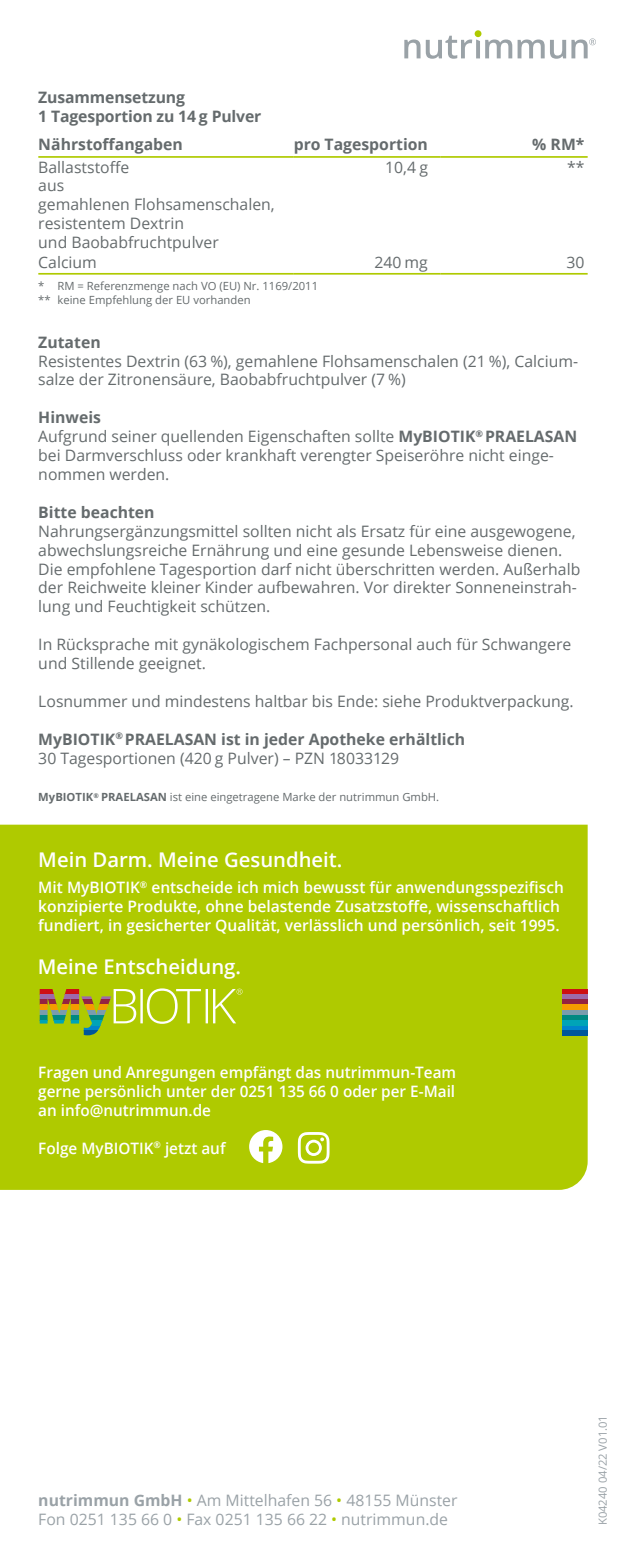
<style>
.page{position:relative;width:626px;height:1563px;background:#fff}
.page>*{position:absolute;margin:0;border:0;box-sizing:border-box;transform-origin:0 0}
.t1{font:600 20.25px "Open Sans";color:#fff}
.t2{font:15.75px/18.9px "Open Sans";color:#656b6d}
.t3{font:600 15.75px/18.9px "Open Sans";color:#fff;text-align:justify}
.t4{font:700 15.75px/18.9px "Open Sans";color:#656b6d}
.t5{font:15.75px/18.9px "Open Sans";color:#9aa2a7}
.t6{font:11.25px/13.5px "Open Sans";color:#656b6d}
.t7{font:11.25px "Open Sans";color:#9aa2a7}
.s1{font-weight:700}
.s2{font-weight:400}
.s3{color:#afca00}
</style>
<div class="page">
<svg style="left:404px;top:36px;width:191px;height:23px"></svg>
<div style="left:474px;top:30px;width:7px;height:7px;background:#afca00;border-radius:50%"></div>
<hr style="left:38px;top:156px;width:255px;height:2px;background:#afca00">
<hr style="left:293px;top:156px;width:147px;height:2px;background:#afca00">
<hr style="left:440px;top:156px;width:147px;height:2px;background:#afca00">
<hr style="left:38px;top:273px;width:255px;height:2px;background:#afca00">
<hr style="left:293px;top:273px;width:147px;height:2px;background:#afca00">
<hr style="left:440px;top:273px;width:147px;height:2px;background:#afca00">
<div style="left:0;top:824px;width:587px;height:366px;background:#afca00"></div>
<svg style="left:113px;top:988px;width:129px;height:36px;background:#c0d537"></svg>
<svg style="left:40px;top:1010px;width:70px;height:5px"></svg>
<svg style="left:40px;top:989px;width:70px;height:5px"></svg>
<svg style="left:40px;top:994px;width:71px;height:5px"></svg>
<svg style="left:40px;top:999px;width:70px;height:5px"></svg>
<svg style="left:40px;top:1004px;width:70px;height:6px"></svg>
<svg style="left:40px;top:1015px;width:70px;height:5px"></svg>
<svg style="left:40px;top:1026px;width:70px;height:5px"></svg>
<svg style="left:40px;top:1031px;width:70px;height:4px"></svg>
<svg style="left:40px;top:1020px;width:70px;height:6px"></svg>
<div style="left:561px;top:1009px;width:26px;height:6px;background:#7a9cad"></div>
<div style="left:561px;top:989px;width:26px;height:5px;background:#cd1013"></div>
<div style="left:561px;top:994px;width:26px;height:5px;background:#9d6aab"></div>
<div style="left:561px;top:999px;width:26px;height:5px;background:#942341"></div>
<div style="left:561px;top:1004px;width:26px;height:6px;background:#f59c00"></div>
<div style="left:561px;top:1015px;width:26px;height:5px;background:#008982"></div>
<div style="left:561px;top:1025px;width:26px;height:5px;background:#0085cd"></div>
<div style="left:561px;top:1030px;width:26px;height:6px;background:#005799"></div>
<div style="left:561px;top:1020px;width:26px;height:5px;background:#00a4b7"></div>
<svg style="left:249px;top:1130px;width:33px;height:33px"></svg>
<svg style="left:297px;top:1132px;width:32px;height:31px"></svg>
<p class="t4" style="left:38px;top:87px;width:224px">Zusammensetzung<br>1 Tagesportion zu 14 g Pulver</p>
<p class="t4" style="left:38px;top:134px;width:146px">Nährstoffangaben</p>
<p class="t4" style="left:293px;top:134px;width:135px">pro Tagesportion</p>
<p class="t4" style="left:531px;top:134px;width:54px">% RM*</p>
<p class="t2" style="left:38px;top:157px;width:92px">Ballaststoffe</p>
<p class="t2" style="left:385px;top:157px;width:44px">10,4 g</p>
<p class="t2" style="left:566px;top:157px;width:19px">**</p>
<p class="t2" style="left:38px;top:176px;width:238px">aus<br>gemahlenen Flohsamenschalen, resistentem Dextrin<br>und Baobabfruchtpulver<br>Calcium</p>
<p class="t2" style="left:374px;top:253px;width:55px">240 mg</p>
<p class="t2" style="left:566px;top:253px;width:20px">30</p>
<p class="t6" style="left:38px;top:279px;width:281px">* RM = Referenzmenge nach VO (EU) Nr. 1169/2011 ** keine Empfehlung der EU vorhanden</p>
<p class="t4" style="left:38px;top:332px;width:64px">Zutaten</p>
<p class="t2" style="left:38px;top:351px;width:540px">Resistentes Dextrin (63 %), gemahlene Flohsamenschalen (21 %), Calcium&shy;salze der Zitronensäure, Baobabfruchtpulver (7 %)</p>
<p class="t2" style="left:38px;top:408px;width:540px"><span class="s1">Hinweis<br></span>Aufgrund seiner quellenden Eigenschaften sollte <span class="s1">MyBIOTIK</span><sup>®</sup> <span class="s1">PRAELASAN </span>bei Darmverschluss oder krankhaft verengter Speiseröhre nicht einge&shy;nommen werden.</p>
<p class="t4" style="left:38px;top:502px;width:118px">Bitte beachten</p>
<p class="t2" style="left:38px;top:521px;width:543px">Nahrungsergänzungsmittel sollten nicht als Ersatz für eine ausgewogene, abwechslungsreiche Ernährung und eine gesunde Lebensweise dienen.<br>Die empfohlene Tagesportion darf nicht überschritten werden. Außerhalb der Reichweite kleiner Kinder aufbewahren. Vor direkter Sonneneinstrah&shy;lung und Feuchtigkeit schützen.</p>
<p class="t2" style="left:38px;top:634px;width:534px">In Rücksprache mit gynäkologischem Fachpersonal auch für Schwangere und Stillende geeignet.</p>
<p class="t2" style="left:38px;top:691px;width:536px">Losnummer und mindestens haltbar bis Ende: siehe Produktverpackung.</p>
<p class="t4" style="left:38px;top:729px;width:428px">MyBIOTIK<sup>®</sup> PRAELASAN ist in jeder Apotheke erhältlich<br><span class="s2">30 Tagesportionen (420 g Pulver) – PZN 18033129</span></p>
<p class="t6" style="left:38px;top:790px;width:402px"><span class="s1">MyBIOTIK</span><sup>®</sup> <span class="s1">PRAELASAN</span> ist eine eingetragene Marke der nutrimmun GmbH.</p>
<p class="t1" style="left:38px;top:845px;width:305px">Mein Darm. Meine Gesundheit.</p>
<p class="t3" style="left:38px;top:877px;width:526px;text-align:left">Mit MyBIOTIK<sup>®</sup> entscheide ich mich bewusst für anwendungsspezifisch konzipierte Produkte, ohne belastende Zusatzstoffe, wissenschaftlich fundiert, in gesicherter Qualität, verlässlich und persönlich, seit 1995.</p>
<p class="t1" style="left:38px;top:952px;width:205px">Meine Entscheidung.</p>
<p class="t3" style="left:38px;top:1062px;width:419px">Fragen und Anregungen empfängt das nutrimmun-Team gerne persönlich unter der 0251 135 66 0 oder per E-Mail an info@nutrimmun.de</p>
<p class="t3" style="left:38px;top:1138px;width:188px">Folge MyBIOTIK<sup>®</sup> jetzt auf</p>
<p class="t5" style="left:38px;top:1490px;width:420px"><span class="s1">nutrimmun GmbH</span> <span class="s3">•</span> Am Mittelhafen 56 <span class="s3">•</span> 48155 Mü nster<br>Fon 0251 135 66 0 <span class="s3">•</span> Fax 0251 135 66 22 <span class="s3">•</span> nutrimmun.de</p>
<p class="t7" style="left:594px;top:1525px;width:112px;rotate:-90deg">K04240 04/22 V01.01</p>
</div>
